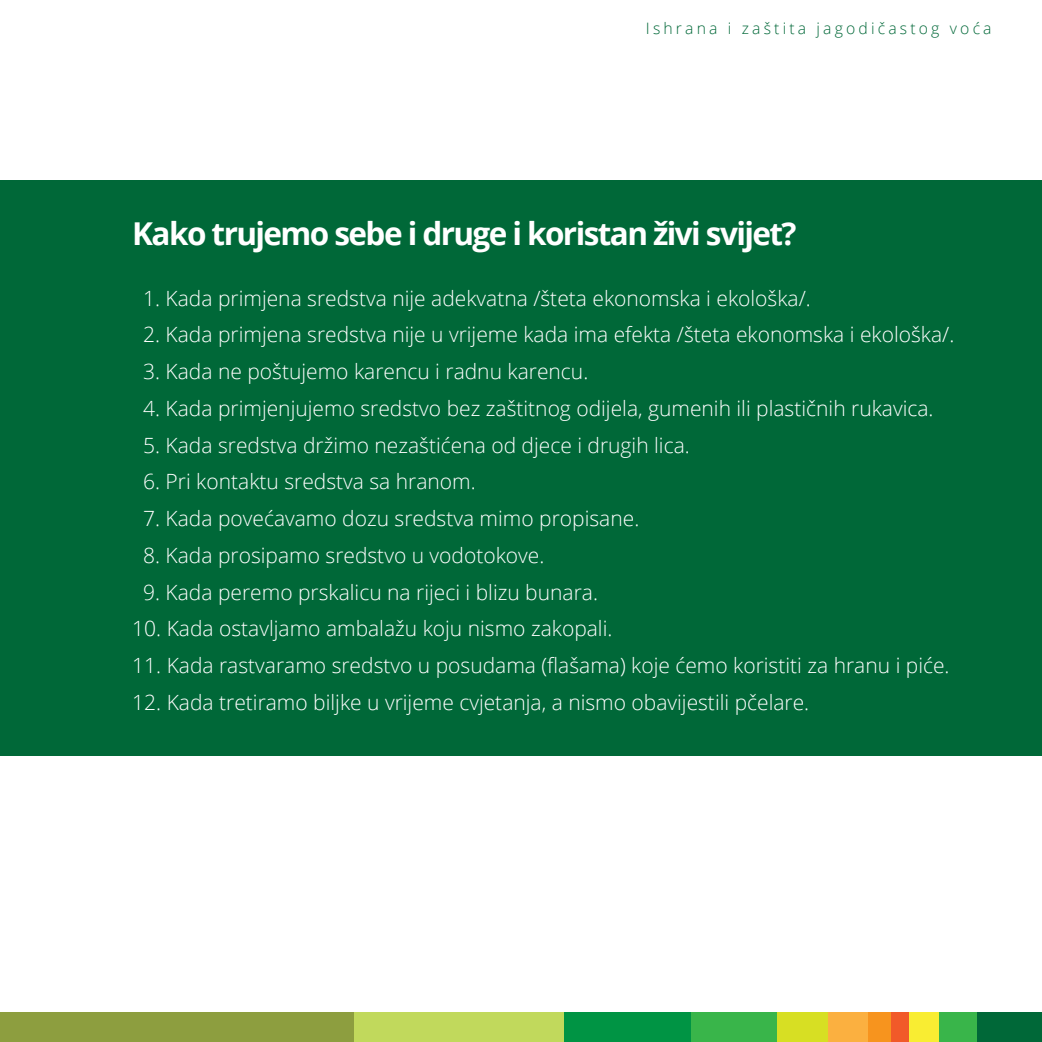
<style>
.page{position:relative;width:1042px;height:1042px;background:#fff}
.page>*{position:absolute;margin:0;border:0;box-sizing:border-box;transform-origin:0 0}
.t1{font:700 31.5px "Open Sans";letter-spacing:-.05em;color:#fff}
.t2{font:300 21px "Open Sans";color:#fff}
.t3{font:300 15.75px "Open Sans";letter-spacing:.2em;color:#006838}
</style>
<div class="page">
<div style="left:0;top:180px;width:1042px;height:575px;background:#006838"></div>
<div style="left:753px;top:1013px;width:80px;height:29px;background:#d7df23"></div>
<div style="left:559px;top:1013px;width:133px;height:29px;background:#009444"></div>
<div style="left:0;top:1013px;width:354px;height:29px;background:#8d9e3f"></div>
<div style="left:354px;top:1013px;width:209px;height:29px;background:#c1d95c"></div>
<div style="left:692px;top:1013px;width:85px;height:29px;background:#39b54a"></div>
<div style="left:828px;top:1013px;width:40px;height:29px;background:#fbb040"></div>
<div style="left:868px;top:1013px;width:23px;height:29px;background:#f7941e"></div>
<div style="left:935px;top:1013px;width:60px;height:29px;background:#39b54a"></div>
<div style="left:977px;top:1013px;width:65px;height:29px;background:#006838"></div>
<div style="left:908px;top:1013px;width:30px;height:29px;background:#f9ed32"></div>
<div style="left:891px;top:1013px;width:17px;height:29px;background:#f15a29"></div>
<p class="t3" style="left:646px;top:18px;width:347px">Ishrana i zaštita jagodičastog voća</p>
<p class="t1" style="left:132px;top:211px;width:666px">Kako trujemo sebe i druge i koristan živi svijet?</p>
<p class="t2" style="left:143px;top:284px;width:669px">1. Kada primjena sredstva nije adekvatna /šteta ekonomska i ekološka/.</p>
<p class="t2" style="left:143px;top:320px;width:812px">2. Kada primjena sredstva nije u vrijeme kada ima efekta /šteta ekonomska i ekološka/.</p>
<p class="t2" style="left:143px;top:357px;width:447px">3. Kada ne poštujemo karencu i radnu karencu.</p>
<p class="t2" style="left:143px;top:394px;width:792px">4. Kada primjenjujemo sredstvo bez zaštitnog odijela, gumenih ili plastičnih rukavica.</p>
<p class="t2" style="left:143px;top:431px;width:548px">5. Kada sredstva držimo nezaštićena od djece i drugih lica.</p>
<p class="t2" style="left:143px;top:467px;width:334px">6. Pri kontaktu sredstva sa hranom.</p>
<p class="t2" style="left:143px;top:504px;width:498px">7. Kada povećavamo dozu sredstva mimo propisane.</p>
<p class="t2" style="left:143px;top:541px;width:403px">8. Kada prosipamo sredstvo u vodotokove.</p>
<p class="t2" style="left:143px;top:578px;width:456px">9. Kada peremo prskalicu na rijeci i blizu bunara.</p>
<p class="t2" style="left:132px;top:614px;width:482px">10. Kada ostavljamo ambalažu koju nismo zakopali.</p>
<p class="t2" style="left:132px;top:651px;width:819px">11. Kada rastvaramo sredstvo u posudama (flašama) koje ćemo koristiti za hranu i piće.</p>
<p class="t2" style="left:132px;top:688px;width:678px">12. Kada tretiramo biljke u vrijeme cvjetanja, a nismo obavijestili pčelare.</p>
</div>
